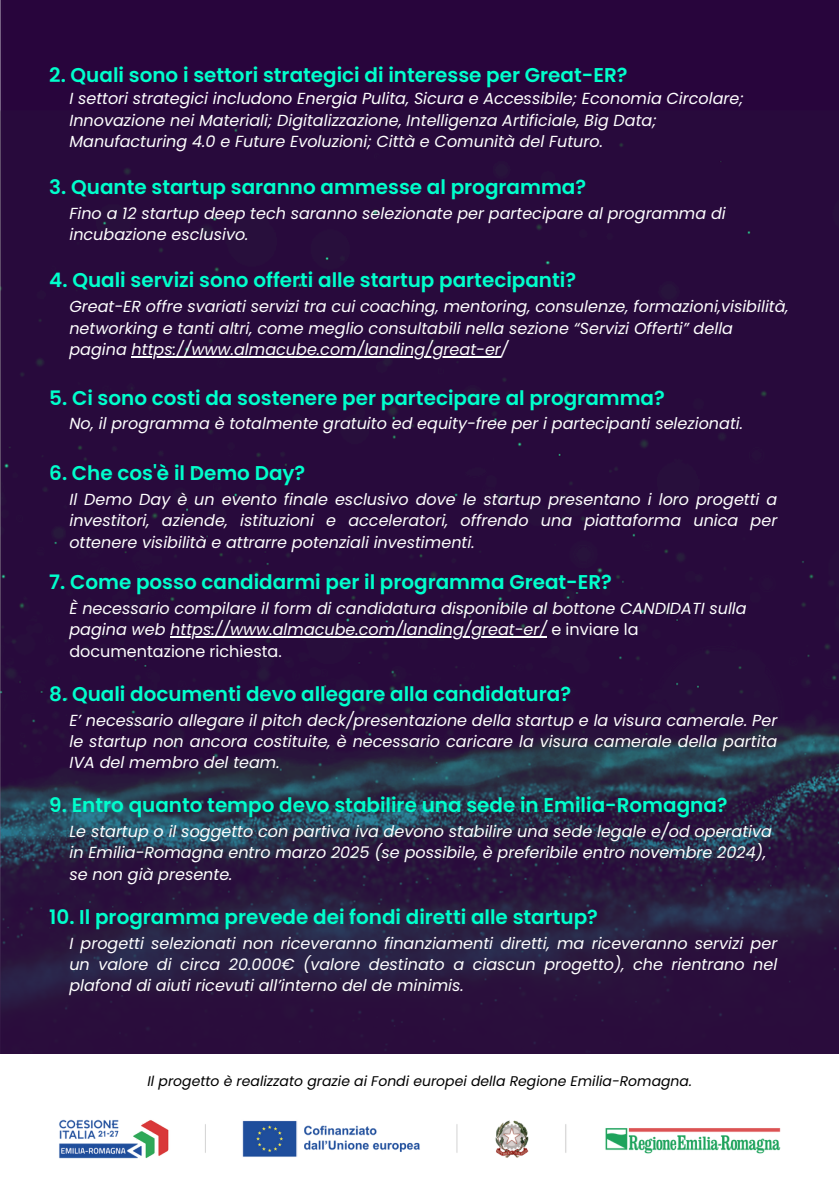
<style>
.page{position:relative;width:839px;height:1191px;background:#fff}
.page>*{position:absolute;margin:0;border:0;box-sizing:border-box;transform-origin:0 0}
.t1{font:600 20px "Poppins";color:#0fc}
.t2{font:italic 16px/21.4px "Poppins";color:#fff}
.t3{font:16px "Poppins";color:#fff}
.t4{font:italic 14px "Poppins";color:#000}
.s1{font-style:normal}
</style>
<div class="page">
<div style="left:0;top:0;width:838px;height:534px;background:#280a3c"></div>
<svg style="left:0;top:534px;width:838px;height:520px;background:#291840"></svg>
<img style="left:59px;top:1119px;width:722px;height:40px">
<hr style="left:132px;top:356px;width:369px;height:2px;background:#fff">
<hr style="left:170px;top:637px;width:377px;height:1px;background:#fff">
<h1 class="t1" style="left:49px;top:61px;width:579px">2. Quali sono i settori strategici di interesse per Great-ER?</h1>
<h2 class="t2" style="left:69px;top:88px;width:675px">I settori strategici includono Energia Pulita, Sicura e Accessibile; Economia Circolare;<br>Innovazione nei Materiali; Digitalizzazione, Intelligenza Artificiale, Big Data;<br>Manufacturing 4.0 e Future Evoluzioni; Città e Comunità del Futuro.</h2>
<h2 class="t1" style="left:49px;top:173px;width:538px">3. Quante startup saranno ammesse al programma?</h2>
<h1 class="t2" style="left:69px;top:202px;width:658px">Fino a 12 startup deep tech saranno selezionate per partecipare al programma di incubazione esclusivo.</h1>
<h1 class="t1" style="left:49px;top:266px;width:528px">4. Quali servizi sono offerti alle startup partecipanti?</h1>
<h2 class="t2" style="left:69px;top:296px;width:720px">Great-ER offre svariati servizi tra cui coaching, mentoring, consulenze, formazioni,visibilità, networking e tanti altri, come meglio consultabili nella sezione “Servizi Offerti” della pagina https://www.almacube.com/landing/great-er/</h2>
<h2 class="t1" style="left:49px;top:384px;width:617px">5. Ci sono costi da sostenere per partecipare al programma?</h2>
<h2 class="t2" style="left:69px;top:413px;width:675px">No, il programma è totalmente gratuito ed equity-free per i partecipanti selezionati.</h2>
<h1 class="t1" style="left:49px;top:459px;width:257px">6. Che cos'è il Demo Day?</h1>
<h1 class="t2" style="left:69px;top:489px;width:709px;text-align:justify">Il Demo Day è un evento finale esclusivo dove le startup presentano i loro progetti a investitori, aziende, istituzioni e acceleratori, offrendo una piattaforma unica per ottenere visibilità e attrarre potenziali investimenti.</h1>
<h2 class="t1" style="left:49px;top:568px;width:564px">7. Come posso candidarmi per il programma Great-ER?</h2>
<h2 class="t2" style="left:69px;top:598px;width:678px">È necessario compilare il form di candidatura disponibile al bottone CANDIDATI sulla pagina web https://www.almacube.com/landing/great-er/ <span class="s1">e inviare la</span></h2>
<p class="t3" style="left:69px;top:640px;width:214px">documentazione richiesta.</p>
<h1 class="t1" style="left:49px;top:680px;width:523px">8. Quali documenti devo allegare alla candidatura?</h1>
<p class="t2" style="left:69px;top:709px;width:709px;text-align:justify">E’ necessario allegare il pitch deck/presentazione della startup e la visura camerale. Per le startup non ancora costituite, è necessario caricare la visura camerale della partita IVA del membro del team.</p>
<h2 class="t1" style="left:49px;top:791px;width:679px">9. Entro quanto tempo devo stabilire una sede in Emilia-Romagna?</h2>
<p class="t2" style="left:69px;top:821px;width:704px">Le startup o il soggetto con partiva iva devono stabilire una sede legale e/od operativa in Emilia-Romagna entro marzo 2025 (se possibile, è preferibile entro novembre 2024), se non già presente.</p>
<h1 class="t1" style="left:49px;top:903px;width:550px">10. Il programma prevede dei fondi diretti alle startup?</h1>
<p class="t2" style="left:69px;top:932px;width:709px;text-align:justify">I progetti selezionati non riceveranno finanziamenti diretti, ma riceveranno servizi per un valore di circa 20.000€ (valore destinato a ciascun progetto), che rientrano nel plafond di aiuti ricevuti all’interno del de minimis.</p>
<h2 class="t4" style="left:147px;top:1072px;width:546px">Il progetto è realizzato grazie ai Fondi europei della Regione Emilia-Romagna.</h2>
</div>
